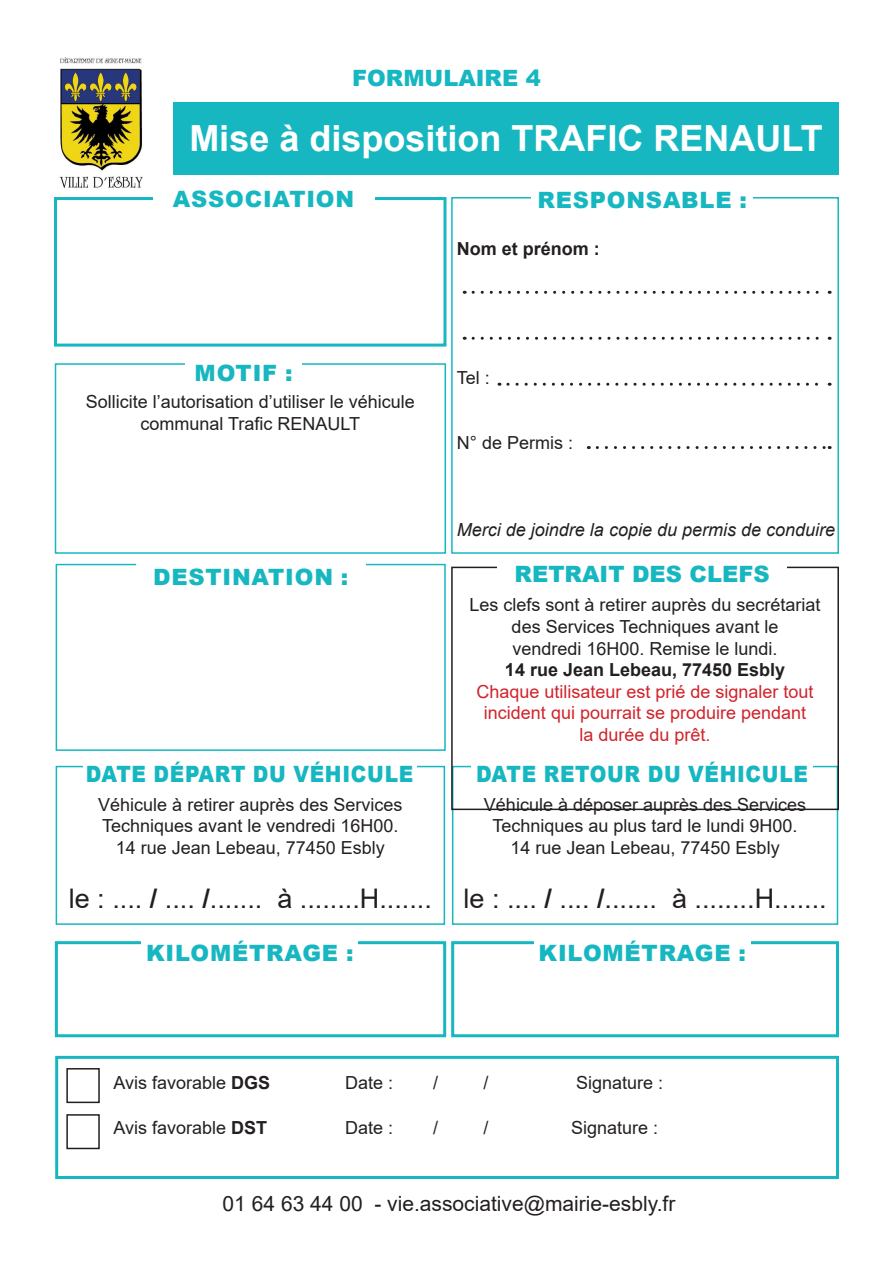
<style>
.page{position:relative;width:893px;height:1263px;background:#fff}
.page>*{position:absolute;margin:0;border:0;box-sizing:border-box;transform-origin:0 0}
.t1{font:700 36px "Arial";color:#fff}
.t2{font:27px "Arial";color:#231f20}
.t3{font:900 22.5px "Arial";letter-spacing:.035em;color:#16b7c1}
.t4{font:900 22.5px "Arial";letter-spacing:.035em;color:#16b7c1;scale:.89 1}
.t5{font:900 22.5px "Arial";color:#16b7c1}
.t6{font:21px "Arial";color:#231f20}
.t7{font:18px/21.6px "Arial";color:#231f20;text-align:center}
.t8{font:18px/21.6px "Arial";color:#d1232a;text-align:center}
.t9{font:italic 18px "Arial";color:#231f20}
.t10{font:700 18px "Arial";color:#231f20}
.s1{font-weight:700}
</style>
<div class="page">
<img style="left:59px;top:57px;width:84px;height:131px">
<div style="left:173px;top:102px;width:666px;height:73px;background:#16b7c1"></div>
<div style="left:55px;top:363px;width:391px;height:191px;border:2px solid #16b7c1"></div>
<div style="left:54px;top:197px;width:392px;height:150px;border:3px solid #16b7c1"></div>
<div style="left:153px;top:183px;width:221px;height:31px;background:#fff"></div>
<div style="left:451px;top:197px;width:388px;height:357px;border:2px solid #16b7c1"></div>
<svg style="left:473px;top:291px;width:357px;height:3px"></svg>
<svg style="left:508px;top:383px;width:322px;height:3px"></svg>
<svg style="left:473px;top:337px;width:357px;height:3px"></svg>
<svg style="left:597px;top:446px;width:233px;height:3px"></svg>
<div style="left:56px;top:564px;width:390px;height:187px;border:2px solid #16b7c1"></div>
<div style="left:56px;top:766px;width:389px;height:159px;border:2px solid #16b7c1"></div>
<div style="left:452px;top:766px;width:386px;height:159px;border:2px solid #16b7c1"></div>
<div style="left:451px;top:567px;width:388px;height:243px;border:2px solid #231f20"></div>
<div style="left:55px;top:941px;width:391px;height:96px;border:3px solid #16b7c1"></div>
<div style="left:451px;top:941px;width:388px;height:96px;border:3px solid #16b7c1"></div>
<div style="left:66px;top:1114px;width:34px;height:35px;border:2px solid #231f20"></div>
<div style="left:66px;top:1068px;width:34px;height:35px;border:2px solid #231f20"></div>
<div style="left:55px;top:1056px;width:784px;height:123px;border:3px solid #16b7c1"></div>
<div style="left:497px;top:556px;width:290px;height:35px;background:#fff"></div>
<div style="left:83px;top:756px;width:333px;height:35px;background:#fff"></div>
<div style="left:471px;top:756px;width:342px;height:35px;background:#fff"></div>
<div style="left:141px;top:935px;width:217px;height:35px;background:#fff"></div>
<div style="left:534px;top:935px;width:216px;height:35px;background:#fff"></div>
<div style="left:136px;top:559px;width:229px;height:35px;background:#fff"></div>
<div style="left:185px;top:356px;width:117px;height:35px;background:#fff"></div>
<div style="left:531px;top:185px;width:222px;height:30px;background:#fff"></div>
<p class="t5" style="left:352px;top:62px;width:190px">FORMULAIRE 4</p>
<p class="t1" style="left:189px;top:113px;width:635px">Mise à disposition TRAFIC RENAULT</p>
<p class="t3" style="left:173px;top:182px;width:183px">ASSOCIATION</p>
<p class="t3" style="left:195px;top:357px;width:99px">MOTIF :</p>
<p class="t7" style="left:86px;top:391px;width:331px">Sollicite l’autorisation d’utiliser le véhicule communal Trafic RENAULT</p>
<p class="t3" style="left:153px;top:560px;width:197px">DESTINATION :</p>
<p class="t3" style="left:537px;top:184px;width:211px">RESPONSABLE :</p>
<p class="t10" style="left:457px;top:236px;width:145px">Nom et prénom :</p>
<p class="t7" style="left:457px;top:367px;width:35px">Tel :</p>
<p class="t7" style="left:457px;top:432px;width:118px">N° de Permis :</p>
<p class="t9" style="left:457px;top:518px;width:380px">Merci de joindre la copie du permis de conduire</p>
<p class="t5" style="left:515px;top:557px;width:256px">RETRAIT DES CLEFS</p>
<p class="t7" style="left:469px;top:594px;width:353px">Les clefs sont à retirer auprès du secrétariat des Services Techniques avant le</p>
<p class="t7" style="left:512px;top:637px;width:267px">vendredi 16H00. Remise le lundi.</p>
<p class="t10" style="left:505px;top:657px;width:282px">14 rue Jean Lebeau, 77450 Esbly</p>
<p class="t8" style="left:476px;top:680px;width:339px">Chaque utilisateur est prié de signaler tout incident qui pourrait se produire pendant</p>
<p class="t8" style="left:579px;top:724px;width:133px">la durée du prêt.</p>
<p class="t4" style="left:86px;top:757px;width:369px">DATE DÉPART DU VÉHICULE</p>
<p class="t4" style="left:476px;top:757px;width:374px">DATE RETOUR DU VÉHICULE</p>
<p class="t7" style="left:98px;top:793px;width:306px">Véhicule à retirer auprès des Services</p>
<p class="t7" style="left:102px;top:815px;width:298px">Techniques avant le vendredi 16H00.</p>
<p class="t7" style="left:116px;top:836px;width:271px">14 rue Jean Lebeau, 77450 Esbly</p>
<p class="t2" style="left:69px;top:880px;width:365px">le : .... <span class="s1">/</span> .... <span class="s1">/</span>....... à ........H.......</p>
<p class="t7" style="left:484px;top:793px;width:324px">Véhicule à déposer auprès des Services<br>Techniques au plus tard le lundi 9H00.</p>
<p class="t7" style="left:510px;top:836px;width:271px">14 rue Jean Lebeau, 77450 Esbly</p>
<p class="t2" style="left:463px;top:880px;width:365px">le : .... <span class="s1">/</span> .... <span class="s1">/</span>....... à ........H.......</p>
<p class="t3" style="left:146px;top:936px;width:209px">KILOMÉTRAGE :</p>
<p class="t3" style="left:539px;top:936px;width:209px">KILOMÉTRAGE :</p>
<p class="t7" style="left:113px;top:1072px;width:158px">Avis favorable <span class="s1">DGS</span></p>
<p class="t7" style="left:345px;top:1072px;width:50px">Date :</p>
<p class="t7" style="left:433px;top:1072px;width:7px">/</p>
<p class="t7" style="left:483px;top:1072px;width:7px">/</p>
<p class="t7" style="left:576px;top:1072px;width:89px">Signature :</p>
<p class="t7" style="left:113px;top:1117px;width:155px">Avis favorable <span class="s1">DST</span></p>
<p class="t7" style="left:345px;top:1117px;width:50px">Date :</p>
<p class="t7" style="left:433px;top:1117px;width:7px">/</p>
<p class="t7" style="left:483px;top:1117px;width:7px">/</p>
<p class="t7" style="left:571px;top:1117px;width:89px">Signature :</p>
<p class="t6" style="left:223px;top:1189px;width:454px">01 64 63 44 00 - vie.associative@mairie-esbly.fr</p>
</div>
